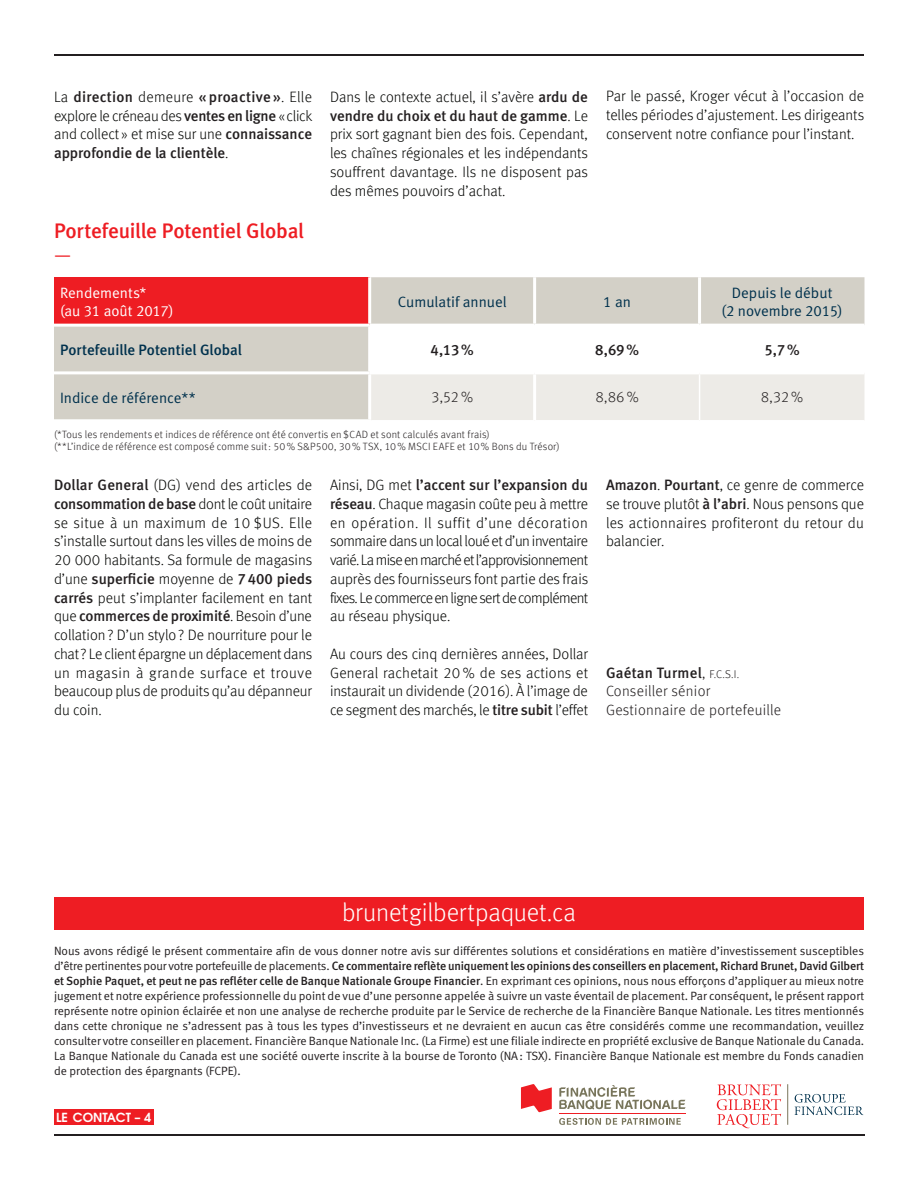
<style>
.page{position:relative;width:918px;height:1188px;background:#fff}
.page>*{position:absolute;margin:0;border:0;box-sizing:border-box;transform-origin:0 0}
.t1{font:300 25.5px "Meta Offc Pro";letter-spacing:-.005em;color:#fff}
.t2{font:21px "Meta Medium LF";letter-spacing:-.01em;color:#ee1d23}
.t3{font:21px "Meta Normal LF";color:#ee1d23}
.t4{font:300 15px/18.8px "Meta Offc Pro";letter-spacing:-.005em;color:#040503;text-align:justify}
.t5{font:15px "Meta Medium LF";color:#231f20}
.t6{font:15px/18px "Meta Normal LF";color:#00314d;text-align:center}
.t7{font:300 15px/18.8px "Meta Offc Pro";letter-spacing:.02em;color:#231f20}
.t8{font:15px "Meta Medium LF";letter-spacing:.02em;color:#231f20}
.t9{font:15px "Meta Medium LF";color:#00314d}
.t10{font:15px/18px "Meta Normal LF";color:#fff}
.t11{font:600 12.45px "Avant Garde";color:#fff}
.t12{font:12px/15px "Meta Normal LF";color:#231f20;text-align:justify}
.t13{font:12px/15px "Meta Medium LF";letter-spacing:-.01em;color:#231f20}
.t14{font:300 10.5px/12px "Meta Offc Pro";letter-spacing:.015em;color:#231f20}
.s1{font-family:"Meta Offc Pro";font-weight:300;color:#040503}
.s2{font-family:"Meta Medium LF";font-weight:400;color:#231f20}
.s3{font-family:"Meta Offc Pro";font-weight:300}
.s4{font-family:"Meta Offc Pro";font-weight:300;font-size:11.25px}
.s5{font-family:"Meta Normal LF"}
</style>
<div class="page">
<hr style="left:54px;top:54px;width:810px;height:2px;background:#231f20">
<svg style="left:54px;top:277px;width:810px;height:142px;fill:#d3d0c7"></svg>
<svg style="left:371px;top:327px;width:493px;height:93px"></svg>
<hr style="left:368px;top:277px;width:3px;height:47px;background:#fff">
<hr style="left:533px;top:277px;width:3px;height:47px;background:#fff">
<hr style="left:698px;top:277px;width:3px;height:47px;background:#fff">
<hr style="left:54px;top:324px;width:316px;height:3px;background:#fff">
<hr style="left:370px;top:324px;width:165px;height:3px;background:#fff">
<hr style="left:368px;top:327px;width:3px;height:44px;background:#fff">
<hr style="left:535px;top:324px;width:165px;height:3px;background:#fff">
<hr style="left:533px;top:327px;width:3px;height:44px;background:#fff">
<hr style="left:700px;top:324px;width:164px;height:3px;background:#fff">
<hr style="left:54px;top:371px;width:316px;height:3px;background:#fff">
<hr style="left:370px;top:371px;width:165px;height:3px;background:#fff">
<hr style="left:368px;top:374px;width:3px;height:45px;background:#fff">
<hr style="left:535px;top:371px;width:165px;height:3px;background:#fff">
<hr style="left:533px;top:374px;width:3px;height:46px;background:#fff">
<hr style="left:700px;top:371px;width:164px;height:3px;background:#fff">
<hr style="left:699px;top:327px;width:1px;height:44px;background:#fff">
<hr style="left:699px;top:374px;width:1px;height:46px;background:#fff">
<svg style="left:717px;top:1084px;width:64px;height:44px"></svg>
<svg style="left:795px;top:1094px;width:68px;height:21px"></svg>
<hr style="left:787px;top:1084px;width:1px;height:41px;background:#78755b">
<svg style="left:559px;top:1085px;width:127px;height:25px"></svg>
<svg style="left:521px;top:1084px;width:31px;height:28px"></svg>
<svg style="left:559px;top:1118px;width:122px;height:7px"></svg>
<hr style="left:559px;top:1113px;width:127px;height:1px;background:#ee1d23">
<div style="left:54px;top:1109px;width:99px;height:16px;background:#ee1d23"></div>
<div style="left:54px;top:897px;width:810px;height:32px;background:#ee1d23"></div>
<hr style="left:54px;top:1134px;width:810px;height:2px;background:#231f20">
<p class="t8" style="left:54px;top:88px;width:259px"><span class="s1">La</span> direction <span class="s1">demeure</span> « proactive »<span class="s1">. Elle</span></p>
<p class="t4" style="left:54px;top:105px;width:260px">explore le créneau des <span class="s2">ventes en ligne</span> «click and collect » et mise sur une <span class="s2">connaissance</span></p>
<p class="t5" style="left:54px;top:144px;width:176px">approfondie de la clientèle<span class="s1">.</span></p>
<p class="t4" style="left:330px;top:86px;width:260px">Dans le contexte actuel, il s’avère <span class="s2">ardu de</span></p>
<p class="t5" style="left:330px;top:107px;width:259px">vendre du choix et du haut de gamme<span class="s1">. Le</span></p>
<p class="t4" style="left:330px;top:124px;width:260px">prix sort gagnant bien des fois. Cependant, les chaînes régionales et les indépendants souffrent davantage. Ils ne disposent pas des mêmes pouvoirs d’achat.</p>
<p class="t4" style="left:606px;top:86px;width:260px">Par le passé, Kroger vécut à l’occasion de telles périodes d’ajustement. Les dirigeants conservent notre confiance pour l’instant.</p>
<h2 class="t2" style="left:54px;top:219px;width:251px">Portefeuille Potentiel Global</h2>
<h2 class="t3" style="left:54px;top:243px;width:19px">—</h2>
<p class="t10" style="left:60px;top:284px;width:115px">Rendements*<br>(au 31 août 2017)</p>
<p class="t6" style="left:398px;top:293px;width:110px">Cumulatif annuel</p>
<p class="t6" style="left:603px;top:293px;width:29px">1 an</p>
<p class="t6" style="left:722px;top:284px;width:122px">Depuis le début<br>(2 novembre 2015)</p>
<p class="t9" style="left:60px;top:341px;width:183px">Portefeuille Potentiel Global</p>
<p class="t5" style="left:431px;top:341px;width:45px">4,13%</p>
<p class="t5" style="left:595px;top:341px;width:45px">8,69%</p>
<p class="t5" style="left:764px;top:341px;width:37px">5,7%</p>
<p class="t6" style="left:60px;top:388px;width:137px">Indice de référence**</p>
<p class="t7" style="left:431px;top:387px;width:43px">3,52%</p>
<p class="t7" style="left:596px;top:387px;width:45px">8,86%</p>
<p class="t7" style="left:761px;top:387px;width:44px">8,32%</p>
<p class="t14" style="left:54px;top:428px;width:507px">(*Tous les rendements et indices de référence ont été convertis en$CAD et sont calculés avant frais)<br>(**L’indice de référence est composé comme suit: 50% S&amp;P500, 30% TSX, 10% MSCI EAFE et 10% Bons du Trésor)</p>
<p class="t4" style="left:54px;top:475px;width:260px"><span class="s2">Dollar General</span> (DG) vend des articles de</p>
<p class="t5" style="left:54px;top:495px;width:260px">consommation de base <span class="s1">dont le coût unitaire</span></p>
<p class="t4" style="left:54px;top:512px;width:260px">se situe à un maximum de 10 $US. Elle s’installe surtout dans les villes de moins de 20 000 habitants. Sa formule de magasins</p>
<p class="t5" style="left:54px;top:570px;width:260px"><span class="s1">d’une</span> superficie <span class="s1">moyenne de</span> 7400 pieds</p>
<p class="t4" style="left:54px;top:587px;width:260px"><span class="s2">carrés</span> peut s’implanter facilement en tant</p>
<p class="t5" style="left:54px;top:608px;width:259px"><span class="s1">que</span> commerces de proximité<span class="s1">. Besoin d’une</span></p>
<p class="t4" style="left:54px;top:625px;width:260px">collation? D’un stylo? De nourriture pour le chat? Le client épargne un déplacement dans un magasin à grande surface et trouve beaucoup plus de produits qu’au dépanneur du coin.</p>
<p class="t5" style="left:330px;top:476px;width:260px"><span class="s1">Ainsi, DG met</span> l’accent sur l’expansion du</p>
<p class="t4" style="left:330px;top:494px;width:260px"><span class="s2">réseau</span>. Chaque magasin coûte peu à mettre en opération. Il suffit d’une décoration sommaire dans un local loué et d’un inventaire varié. La mise en marché et l’approvisionnement auprès des fournisseurs font partie des frais fixes. Le commerce en ligne sert de complément au réseau physique.</p>
<p class="t4" style="left:330px;top:644px;width:260px">Au cours des cinq dernières années, Dollar General rachetait 20% de ses actions et instaurait un dividende (2016). À l’image de ce segment des marchés, le <span class="s2">titre subit</span> l’effet</p>
<p class="t4" style="left:606px;top:475px;width:260px"><span class="s2">Amazon</span>. <span class="s2">Pourtant</span>, ce genre de commerce se trouve plutôt <span class="s2">à l’abri</span>. Nous pensons que les actionnaires profiteront du retour du balancier.</p>
<p class="t8" style="left:606px;top:664px;width:135px">Gaétan Turmel<span class="s3">,</span> <span class="s4">F.C.S.I.</span></p>
<p class="t7" style="left:606px;top:681px;width:177px">Conseiller sénior<br>Gestionnaire de portefeuille</p>
<h1 class="t1" style="left:342px;top:894px;width:235px">brunetgilbertpaquet.ca</h1>
<p class="t12" style="left:54px;top:943px;width:812px">Nous avons rédigé le présent commentaire afin de vous donner notre avis sur différentes solutions et considérations en matière d’investissement susceptibles</p>
<p class="t13" style="left:54px;top:958px;width:812px"><span class="s5">d’être pertinentes pour votre portefeuille de placements.</span> Ce commentaire reflète uniquement les opinions des conseillers en placement, Richard Brunet, David Gilbert et Sophie Paquet, et peut ne pas refléter celle de Banque Nationale Groupe Financier<span class="s5">. En exprimant ces opinions, nous nous efforçons d’appliquer au mieux notre</span></p>
<p class="t12" style="left:54px;top:988px;width:812px">jugement et notre expérience professionnelle du point de vue d’une personne appelée à suivre un vaste éventail de placement. Par conséquent, le présent rapport représente notre opinion éclairée et non une analyse de recherche produite par le Service de recherche de la Financière Banque Nationale. Les titres mentionnés dans cette chronique ne s’adressent pas à tous les types d’investisseurs et ne devraient en aucun cas être considérés comme une recommandation, veuillez consulter votre conseiller en placement. Financière Banque Nationale Inc. (La Firme) est une filiale indirecte en propriété exclusive de Banque Nationale du Canada.<br>La Banque Nationale du Canada est une société ouverte inscrite à la bourse de Toronto (NA: TSX). Financière Banque Nationale est membre du Fonds canadien de protection des épargnants (FCPE).</p>
<p class="t11" style="left:56px;top:1109px;width:97px">LE CONTACT – 4</p>
</div>
